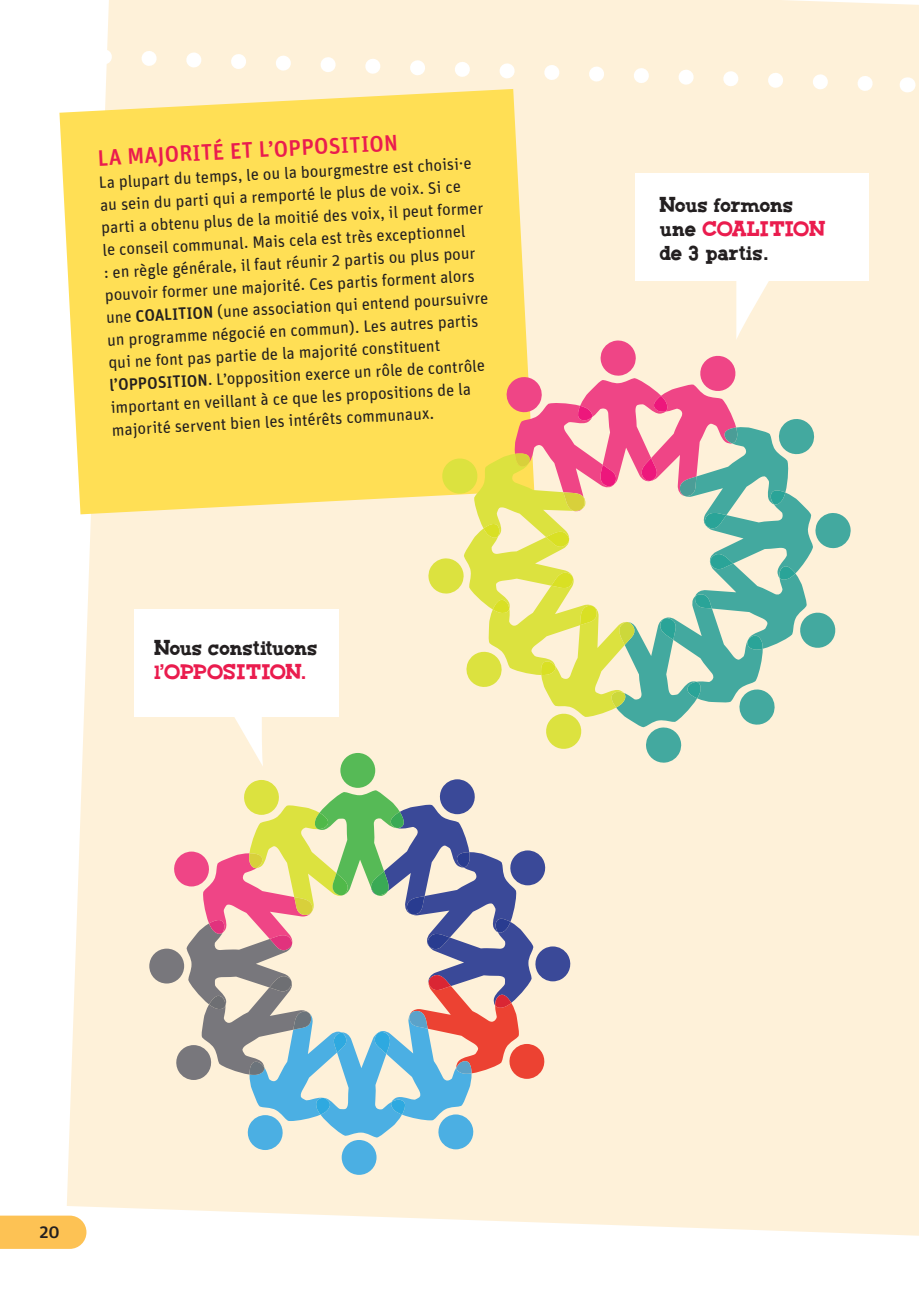
<style>
.page{position:relative;width:919px;height:1289px;background:#fff}
.page>*{position:absolute;margin:0;border:0;box-sizing:border-box;transform-origin:0 0}
.t1{font:22.5px/24px "CF Green Monster";letter-spacing:.005em;color:#231f20}
.t2{font:500 22.5px "Unit OT";color:#ea1c4e}
.t3{font:22.5px "CF Green Monster";letter-spacing:.005em;color:#ea1c4e}
.t4{font:500 18px "Unit OT";color:#231f20}
.t5{font:16.5px/22.5px "Unit OT";color:#231f20}
.s1{font-weight:500}
.s2{color:#ea1c4e}
</style>
<div class="page">
<div style="left:67px;top:0;width:851px;height:1235px;background:#fef1d9"></div>
<svg style="left:89px;top:41px;width:811px;height:59px;background:#fef2dc"></svg>
<svg style="left:907px;top:77px;width:1px;height:15px"></svg>
<svg style="left:59px;top:89px;width:475px;height:425px;background:#fee162"></svg>
<div style="left:635px;top:173px;width:234px;height:108px;background:#fff"></div>
<div style="left:134px;top:608px;width:204px;height:108px;background:#fff"></div>
<svg style="left:428px;top:268px;width:422px;height:495px;background:#e2d8b0"></svg>
<svg style="left:232px;top:716px;width:33px;height:54px"></svg>
<div style="left:149px;top:948px;width:35px;height:35px;background:#78777c;border-radius:50%"></div>
<div style="left:340px;top:753px;width:35px;height:34px;background:#56ba56;border-radius:50%"></div>
<div style="left:341px;top:1139px;width:35px;height:35px;background:#4bafe3;border-radius:50%"></div>
<svg style="left:172px;top:779px;width:400px;height:370px;background:#c8c3ba"></svg>
<div style="left:0;top:1215px;width:86px;height:33px;background:#fdc254"></div>
<h1 class="t2" style="left:97px;top:143px;width:302px;rotate:-3deg">LA MAJORITÉ ET L’OPPOSITION</h1>
<p class="t5" style="left:98px;top:171px;width:384px;rotate:-3deg">La plupart du temps, le ou la bourgmestre est choisi·e au sein du parti qui a remporté le plus de voix. Si ce parti a obtenu plus de la moitié des voix, il peut former le conseil communal. Mais cela est très exceptionnel<br>: en règle générale, il faut réunir 2 partis ou plus pour pouvoir former une majorité. Ces partis forment alors une <span class="s1">COALITION</span> (une association qui entend poursuivre un programme négocié en commun). Les autres partis qui ne font pas partie de la majorité constituent <span class="s1">l’OPPOSITION</span>. L’opposition exerce un rôle de contrôle important en veillant à ce que les propositions de la majorité servent bien les intérêts communaux.</p>
<h1 class="t1" style="left:154px;top:637px;width:164px">Nous constituons</h1>
<h1 class="t3" style="left:154px;top:661px;width:153px">l’OPPOSITION.</h1>
<h1 class="t1" style="left:659px;top:194px;width:166px">Nous formons une <span class="s2">COALITION </span>de 3 partis.</h1>
<p class="t4" style="left:39px;top:1220px;width:22px">20</p>
</div>
